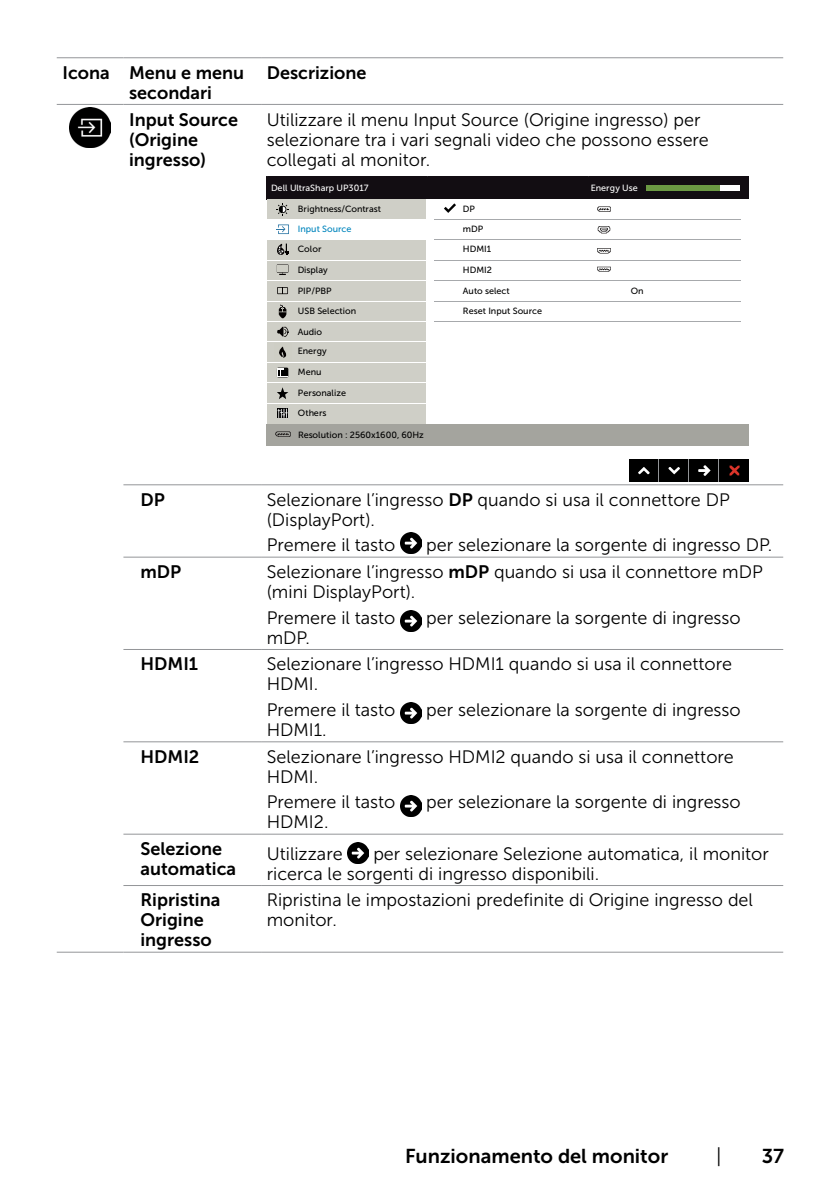
<style>
.page{position:relative;width:840px;height:1191px;background:#fff}
.page>*{position:absolute;margin:0;border:0;box-sizing:border-box;transform-origin:0 0}
.t1{font:20px "Museo Sans For Dell 700";color:#000}
.t2{font:20px "Museo Sans For Dell 300";color:#000}
.Table_Paragraph{font:18px/20px "Museo Sans For Dell 300";color:#000}
.Table_Paragraph-Inde{font:18px/20px "Museo Sans For Dell 700";color:#000}
.Table_Head{font:18px/20px "Museo Sans For Dell 700";color:#000}
.Table_Paragraph-2{font:18px/20px "Museo Sans For Dell 700";color:#000}
.t3{font:9px "Museo Sans For Dell 500";color:#000}
.t4{font:9px "Museo Sans For Dell 500";color:#fff}
.t5{font:9px "Museo Sans For Dell 500";color:#0085bd}
.s1{font-family:"Museo Sans For Dell 700"}
</style>
<div class="page">
<hr style="left:57px;top:104px;width:66px;height:1px;background:#939598">
<hr style="left:123px;top:104px;width:138px;height:1px;background:#939598">
<hr style="left:261px;top:104px;width:521px;height:1px;background:#939598">
<hr style="left:57px;top:57px;width:66px;height:1px;background:#939598">
<hr style="left:123px;top:57px;width:138px;height:1px;background:#939598">
<hr style="left:261px;top:57px;width:521px;height:1px;background:#939598">
<hr style="left:123px;top:484px;width:138px;height:1px;background:#939598">
<hr style="left:261px;top:484px;width:521px;height:1px;background:#939598">
<hr style="left:123px;top:557px;width:138px;height:1px;background:#939598">
<hr style="left:261px;top:557px;width:521px;height:1px;background:#939598">
<hr style="left:123px;top:649px;width:138px;height:1px;background:#939598">
<hr style="left:261px;top:649px;width:521px;height:1px;background:#939598">
<hr style="left:123px;top:741px;width:138px;height:1px;background:#939598">
<hr style="left:261px;top:741px;width:521px;height:1px;background:#939598">
<hr style="left:123px;top:834px;width:138px;height:1px;background:#939598">
<hr style="left:261px;top:834px;width:521px;height:1px;background:#939598">
<hr style="left:123px;top:885px;width:138px;height:1px;background:#939598">
<hr style="left:261px;top:885px;width:521px;height:1px;background:#939598">
<hr style="left:57px;top:951px;width:66px;height:1px;background:#939598">
<hr style="left:123px;top:951px;width:138px;height:1px;background:#939598">
<hr style="left:261px;top:951px;width:521px;height:1px;background:#939598">
<img style="left:70px;top:107px;width:40px;height:40px">
<div style="left:266px;top:176px;width:482px;height:23px;background:#120d12"></div>
<div style="left:266px;top:199px;width:161px;height:224px;background:#cfcfc7"></div>
<div style="left:266px;top:423px;width:482px;height:22px;background:#a4a49e"></div>
<svg style="left:277px;top:408px;width:11px;height:10px"></svg>
<svg style="left:277px;top:409px;width:10px;height:9px"></svg>
<div style="left:426px;top:199px;width:322px;height:224px;background:#fff"></div>
<svg style="left:277px;top:387px;width:11px;height:12px"></svg>
<div style="left:719px;top:186px;width:20px;height:5px;background:#fff"></div>
<svg style="left:277px;top:243px;width:11px;height:12px"></svg>
<svg style="left:276px;top:264px;width:13px;height:9px"></svg>
<svg style="left:277px;top:264px;width:11px;height:8px"></svg>
<svg style="left:279px;top:272px;width:7px;height:3px"></svg>
<div style="left:277px;top:265px;width:10px;height:7px;background:#cecec5"></div>
<svg style="left:279px;top:346px;width:8px;height:12px"></svg>
<svg style="left:277px;top:287px;width:11px;height:7px"></svg>
<svg style="left:277px;top:327px;width:11px;height:10px"></svg>
<div style="left:266px;top:219px;width:161px;height:21px;background:#fff"></div>
<svg style="left:276px;top:368px;width:13px;height:10px"></svg>
<svg style="left:277px;top:367px;width:11px;height:10px"></svg>
<svg style="left:277px;top:368px;width:11px;height:8px"></svg>
<hr style="left:433px;top:321px;width:307px;height:1px;background:#a7a9ac">
<hr style="left:433px;top:301px;width:307px;height:1px;background:#a7a9ac">
<hr style="left:433px;top:280px;width:307px;height:1px;background:#a7a9ac">
<hr style="left:433px;top:260px;width:307px;height:1px;background:#a7a9ac">
<hr style="left:433px;top:240px;width:307px;height:1px;background:#a7a9ac">
<hr style="left:433px;top:219px;width:307px;height:1px;background:#a7a9ac">
<div style="left:646px;top:186px;width:73px;height:5px;background:#6b9943"></div>
<hr style="left:266px;top:403px;width:161px;height:1px;background:#fff">
<hr style="left:266px;top:383px;width:161px;height:1px;background:#fff">
<hr style="left:266px;top:362px;width:161px;height:1px;background:#fff">
<hr style="left:266px;top:342px;width:161px;height:1px;background:#fff">
<hr style="left:266px;top:321px;width:161px;height:1px;background:#fff">
<hr style="left:266px;top:301px;width:161px;height:1px;background:#fff">
<hr style="left:266px;top:280px;width:161px;height:1px;background:#fff">
<hr style="left:266px;top:260px;width:161px;height:1px;background:#fff">
<hr style="left:266px;top:240px;width:161px;height:1px;background:#fff">
<div style="left:629px;top:459px;width:119px;height:23px;background:#000"></div>
<svg style="left:718px;top:459px;width:1px;height:23px"></svg>
<svg style="left:688px;top:459px;width:1px;height:23px"></svg>
<svg style="left:658px;top:459px;width:1px;height:23px"></svg>
<svg style="left:638px;top:467px;width:11px;height:7px"></svg>
<svg style="left:668px;top:467px;width:11px;height:7px"></svg>
<svg style="left:698px;top:465px;width:12px;height:11px"></svg>
<svg style="left:729px;top:465px;width:10px;height:10px"></svg>
<svg style="left:276px;top:203px;width:13px;height:13px"></svg>
<svg style="left:276px;top:224px;width:13px;height:10px"></svg>
<svg style="left:444px;top:203px;width:12px;height:10px"></svg>
<img style="left:275px;top:431px;width:15px;height:6px">
<svg style="left:597px;top:226px;width:13px;height:8px"></svg>
<img style="left:597px;top:248px;width:13px;height:6px">
<img style="left:597px;top:206px;width:13px;height:6px">
<img style="left:597px;top:266px;width:13px;height:6px">
<svg style="left:279px;top:304px;width:7px;height:14px"></svg>
<img style="left:400px;top:532px;width:21px;height:21px">
<img style="left:400px;top:610px;width:21px;height:21px">
<img style="left:400px;top:702px;width:21px;height:21px">
<img style="left:400px;top:795px;width:21px;height:21px">
<img style="left:347px;top:842px;width:21px;height:21px">
<p class="Table_Head" style="left:62px;top:62px;width:49px">Icona</p>
<p class="Table_Head" style="left:129px;top:62px;width:116px">Menu e menu secondari</p>
<p class="Table_Head" style="left:266px;top:62px;width:101px">Descrizione</p>
<p class="Table_Paragraph-2" style="left:129px;top:110px;width:110px">Input Source (Origine ingresso)</p>
<p class="Table_Paragraph" style="left:266px;top:110px;width:443px">Utilizzare il menu Input Source (Origine ingresso) per selezionare tra i vari segnali video che possono essere collegati al monitor.</p>
<p class="t4" style="left:271px;top:183px;width:99px">Dell UltraSharp UP3017</p>
<p class="t4" style="left:590px;top:183px;width:48px">Energy Use</p>
<p class="t3" style="left:298px;top:204px;width:85px">Brightness/Contrast</p>
<p class="t5" style="left:298px;top:224px;width:55px">Input Source</p>
<p class="t3" style="left:298px;top:244px;width:25px">Color</p>
<p class="t3" style="left:298px;top:265px;width:31px">Display</p>
<p class="t3" style="left:298px;top:285px;width:35px">PIP/PBP</p>
<p class="t3" style="left:298px;top:306px;width:60px">USB Selection</p>
<p class="t3" style="left:298px;top:326px;width:26px">Audio</p>
<p class="t3" style="left:298px;top:367px;width:25px">Menu</p>
<p class="t3" style="left:298px;top:346px;width:30px">Energy</p>
<p class="t3" style="left:298px;top:388px;width:50px">Personalize</p>
<p class="t3" style="left:298px;top:408px;width:30px">Others</p>
<p class="t3" style="left:298px;top:429px;width:127px">Resolution : 2560x1600, 60Hz</p>
<p class="t3" style="left:462px;top:204px;width:14px">DP</p>
<p class="t3" style="left:462px;top:224px;width:22px">mDP</p>
<p class="t3" style="left:462px;top:244px;width:30px">HDMI1</p>
<p class="t3" style="left:462px;top:265px;width:31px">HDMI2</p>
<p class="t3" style="left:462px;top:285px;width:48px">Auto select</p>
<p class="t3" style="left:630px;top:285px;width:14px">On</p>
<p class="t3" style="left:462px;top:306px;width:80px">Reset Input Source</p>
<p class="Table_Paragraph-Inde" style="left:140px;top:489px;width:26px">DP</p>
<p class="Table_Paragraph" style="left:266px;top:490px;width:464px">Selezionare l’ingresso <span class="s1">DP</span> quando si usa il connettore DP (DisplayPort).</p>
<p class="Table_Paragraph" style="left:266px;top:535px;width:130px">Premere il tasto</p>
<p class="Table_Paragraph" style="left:426px;top:535px;width:347px">per selezionare la sorgente di ingresso DP.</p>
<p class="Table_Paragraph-Inde" style="left:140px;top:562px;width:42px">mDP</p>
<p class="Table_Paragraph" style="left:266px;top:562px;width:497px">Selezionare l’ingresso <span class="s1">mDP</span> quando si usa il connettore mDP (mini DisplayPort).</p>
<p class="Table_Paragraph" style="left:266px;top:607px;width:130px">Premere il tasto</p>
<p class="Table_Paragraph" style="left:426px;top:607px;width:316px">per selezionare la sorgente di ingresso</p>
<p class="Table_Paragraph" style="left:266px;top:627px;width:45px">mDP.</p>
<p class="Table_Paragraph-Inde" style="left:140px;top:654px;width:59px">HDMI1</p>
<p class="Table_Paragraph" style="left:266px;top:654px;width:466px">Selezionare l’ingresso HDMI1 quando si usa il connettore<br>HDMI.</p>
<p class="Table_Paragraph" style="left:266px;top:700px;width:130px">Premere il tasto</p>
<p class="Table_Paragraph" style="left:426px;top:700px;width:316px">per selezionare la sorgente di ingresso</p>
<p class="Table_Paragraph" style="left:266px;top:720px;width:61px">HDMI1.</p>
<p class="Table_Paragraph-Inde" style="left:140px;top:746px;width:60px">HDMI2</p>
<p class="Table_Paragraph" style="left:266px;top:746px;width:468px">Selezionare l’ingresso HDMI2 quando si usa il connettore<br>HDMI.</p>
<p class="Table_Paragraph" style="left:266px;top:792px;width:130px">Premere il tasto</p>
<p class="Table_Paragraph" style="left:426px;top:792px;width:316px">per selezionare la sorgente di ingresso</p>
<p class="Table_Paragraph" style="left:266px;top:812px;width:63px">HDMI2.</p>
<p class="Table_Paragraph-Inde" style="left:140px;top:839px;width:97px">Selezione automatica</p>
<p class="Table_Paragraph" style="left:266px;top:843px;width:77px">Utilizzare</p>
<p class="Table_Paragraph" style="left:266px;top:843px;width:503px;text-indent:106px">per selezionare Selezione automatica, il monitor ricerca le sorgenti di ingresso disponibili.</p>
<p class="Table_Paragraph-Inde" style="left:140px;top:890px;width:81px">Ripristina<br>Origine ingresso</p>
<p class="Table_Paragraph" style="left:266px;top:890px;width:487px">Ripristina le impostazioni predefinite di Origine ingresso del monitor.</p>
<p class="t1" style="left:405px;top:1144px;width:264px">Funzionamento del monitor</p>
<p class="t2" style="left:715px;top:1145px;width:7px">|</p>
<p class="t1" style="left:761px;top:1144px;width:24px">37</p>
</div>
